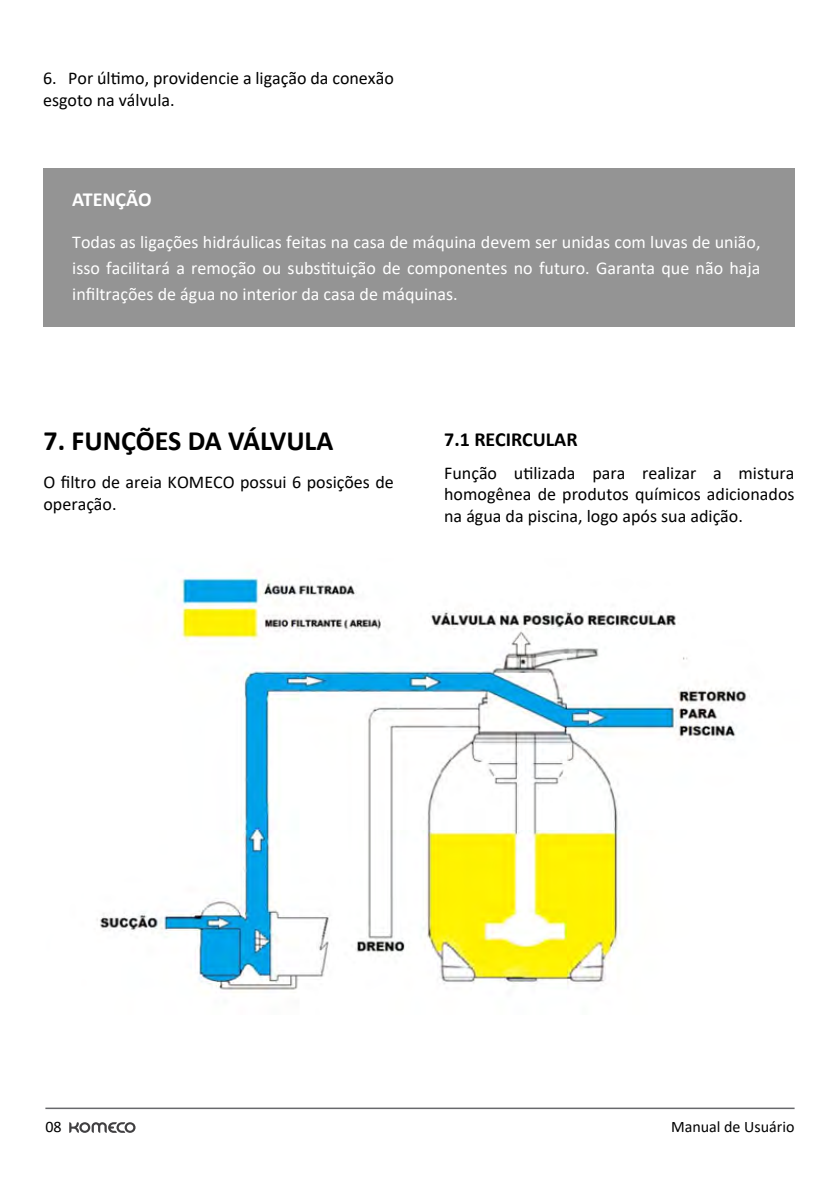
<style>
.page{position:relative;width:840px;height:1191px;background:#fff}
.page>*{position:absolute;margin:0;border:0;box-sizing:border-box;transform-origin:0 0}
.t1{font:700 28px "Calibri";color:#000}
.t2{font:700 20px "Calibri";color:#000}
.t3{font:700 20px "Calibri";color:#fff}
.t4{font:18px/21.6px "Calibri";color:#000}
.t5{font:18px/26px "Calibri";color:#fff;text-align:justify}
.t6{font:16px "Calibri";color:#000}
</style>
<div class="page">
<hr style="left:45px;top:1107px;width:749px;height:2px;background:#67686b">
<svg style="left:69px;top:1122px;width:66px;height:10px"></svg>
<div style="left:43px;top:168px;width:751px;height:159px;background:#949494"></div>
<img style="left:96px;top:578px;width:654px;height:412px">
<p class="t4" style="left:43px;top:67px;width:352px">6. Por último, providencie a ligação da conexão esgoto na válvula.</p>
<p class="t3" style="left:72px;top:185px;width:81px">ATENÇÃO</p>
<p class="t5" style="left:72px;top:228px;width:689px">Todas as ligações hidráulicas feitas na casa de máquina devem ser unidas com luvas de união, isso facilitará a remoção ou substituição de componentes no futuro. Garanta que não haja infiltrações de água no interior da casa de máquinas.</p>
<h1 class="t1" style="left:43px;top:421px;width:291px">7. FUNÇÕES DA VÁLVULA</h1>
<p class="t4" style="left:43px;top:471px;width:351px">O filtro de areia KOMECO possui 6 posições de operação.</p>
<p class="t2" style="left:444px;top:425px;width:135px">7.1 RECIRCULAR</p>
<p class="t4" style="left:444px;top:461px;width:351px;text-align:justify">Função utilizada para realizar a mistura homogênea de produtos químicos adicionados na água da piscina, logo após sua adição.</p>
<p class="t6" style="left:45px;top:1115px;width:18px">08</p>
<p class="t6" style="left:670px;top:1115px;width:125px">Manual de Usuário</p>
</div>
